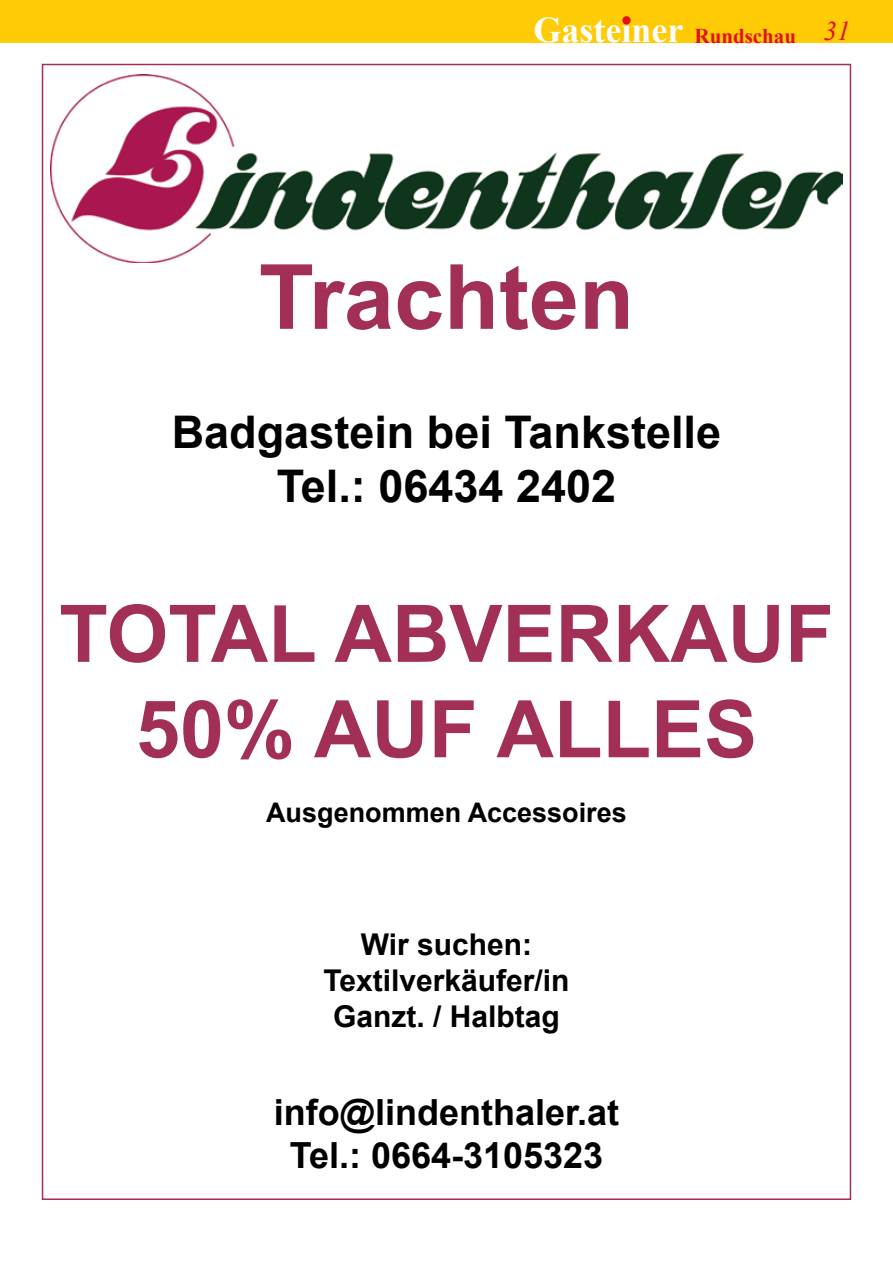
<style>
.page{position:relative;width:893px;height:1263px;background:#fff}
.page>*{position:absolute;margin:0;border:0;box-sizing:border-box;transform-origin:0 0}
.t1{font:700 90px "Arial";color:#a22f55}
.t2{font:700 79.5px/95.4px "Arial";color:#a22f55;text-align:center}
.t3{font:700 45px/54px "Arial";color:#000;text-align:center}
.t4{font:700 36px/43.2px "Arial";color:#000;text-align:center}
.t5{font:700 36px "Times New Roman";color:#fff}
.t6{font:700 30px/36px "Arial";color:#000;text-align:center}
.t7{font:700 27px "Arial";color:#000}
.s1{font-size:21px;color:#e31019}
.s2{font-weight:400;font-style:italic;font-size:27px;color:#e31019}
</style>
<div class="page">
<div style="left:0;top:0;width:893px;height:43px;background:#fecb04"></div>
<div style="left:622px;top:16px;width:9px;height:9px;background:#e31019;border-radius:50%"></div>
<img style="left:51px;top:74px;width:791px;height:188px">
<p class="t5" style="left:533px;top:6px;width:318px">Gasteiner <span class="s1">Rundschau</span> <span class="s2">31</span></p>
<h1 class="t1" style="left:259px;top:238px;width:377px">Trachten</h1>
<h3 class="t3" style="left:172px;top:406px;width:551px">Badgastein bei Tankstelle<br>Tel.: 06434 2402</h3>
<h2 class="t2" style="left:59px;top:589px;width:776px">TOTAL ABVERKAUF<br>50% AUF ALLES</h2>
<p class="t7" style="left:266px;top:795px;width:362px">Ausgenommen Accessoires</p>
<p class="t6" style="left:323px;top:928px;width:248px">Wir suchen:<br>Textilverkäufer/in<br>Ganzt. / Halbtag</p>
<p class="t4" style="left:274px;top:1091px;width:347px">info@lindenthaler.at<br>Tel.: 0664-3105323</p>
</div>
